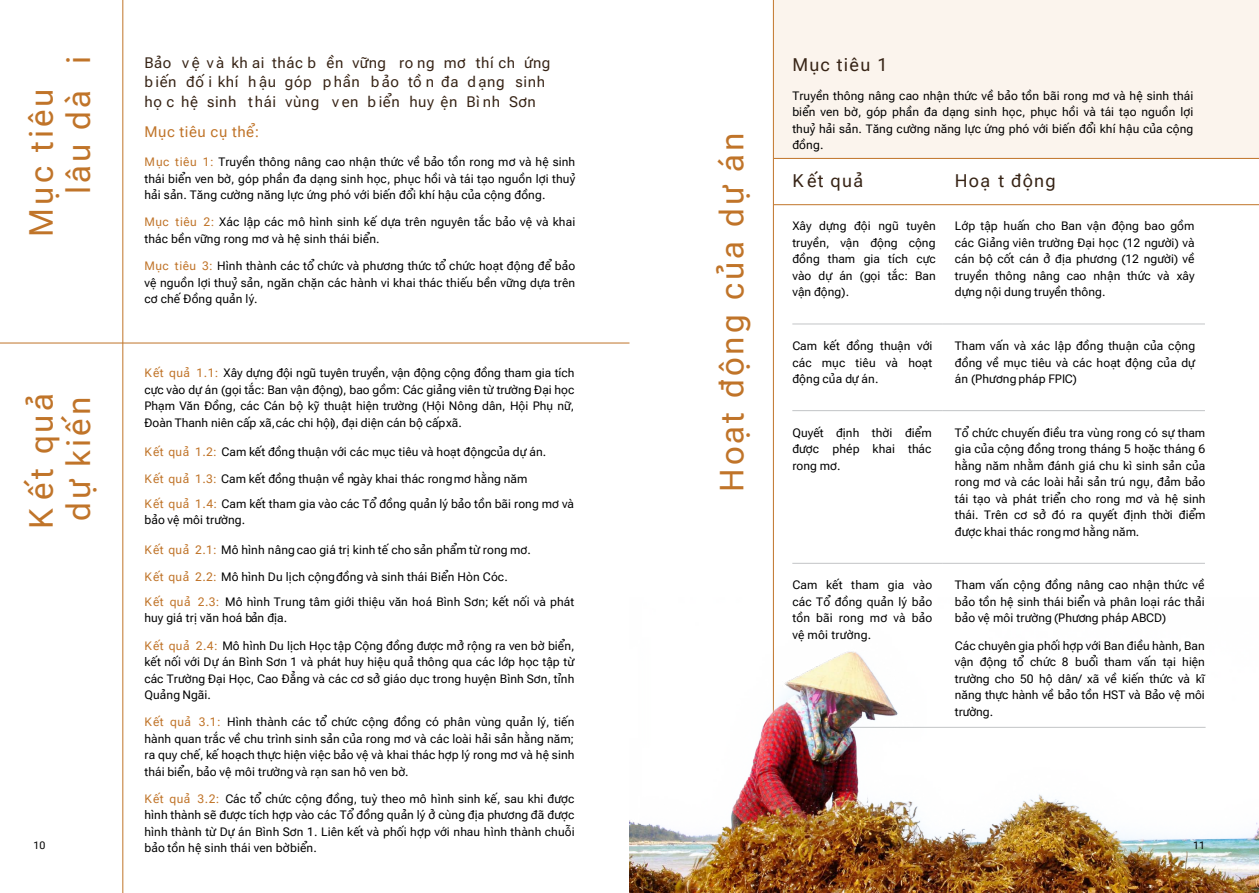
<style>
.page{position:relative;width:1259px;height:893px;background:#fff}
.page>*{position:absolute;margin:0;border:0;box-sizing:border-box;transform-origin:0 0}
.t1{font:33px/37.5px "Roboto Flex";letter-spacing:.09em;color:#c07429}
.t2{font:18px "Roboto Flex";letter-spacing:.07em;color:#372416}
.t3{font:15px/19.5px "Roboto Flex";letter-spacing:.035em;color:#372416}
.t4{font:15px "Roboto Flex";letter-spacing:.035em;color:#c07429}
.t5{font:12px/16.5px "Roboto Flex";letter-spacing:.01em;color:#000;text-align:justify}
.t6{font:10.5px "Roboto Flex";color:#000}
.s1{color:#c07429}
</style>
<div class="page">
<hr style="left:792px;top:324px;width:150px;height:1px;background:#c2c4c6">
<hr style="left:942px;top:324px;width:263px;height:1px;background:#c2c4c6">
<hr style="left:792px;top:410px;width:150px;height:1px;background:#c2c4c6">
<hr style="left:942px;top:410px;width:263px;height:1px;background:#c2c4c6">
<hr style="left:792px;top:563px;width:150px;height:1px;background:#c2c4c6">
<hr style="left:942px;top:563px;width:263px;height:1px;background:#c2c4c6">
<hr style="left:773px;top:0;width:1px;height:893px;background:#c07429">
<div style="left:773px;top:0;width:486px;height:158px;background:#fbf4ed"></div>
<hr style="left:122px;top:0;width:1px;height:893px;background:#c07429">
<hr style="left:0;top:343px;width:629px;height:1px;background:#c07429">
<hr style="left:774px;top:158px;width:485px;height:1px;background:#c07429">
<hr style="left:774px;top:204px;width:485px;height:1px;background:#c07429">
<img style="left:629px;top:597px;width:630px;height:296px">
<p class="t3" style="left:144px;top:51px;width:407px">Bảo v ệ v à kh ai thác b ền vững ro ng mơ thí ch ứng b iến đố i khí hậu góp p hần b ảo tồ n đa d ạng sinh họ c hệ sinh thái vùng v en b iển huy ện Bì nh Sơn</p>
<p class="t4" style="left:144px;top:119px;width:116px">Mục tiêu cụ thể:</p>
<p class="t5" style="left:144px;top:153px;width:432px"><span class="s1">Mục tiêu 1:</span> Truyền thông nâng cao nhận thức về bảo tồn rong mơ và hệ sinh thái biển ven bờ, góp phần đa dạng sinh học, phục hồi và tái tạo nguồn lợi thuỷ hải sản. Tăng cường năng lực ứng phó với biến đổi khí hậu của cộng đồng.</p>
<p class="t5" style="left:144px;top:213px;width:432px"><span class="s1">Mục tiêu 2:</span> Xác lập các mô hình sinh kế dựa trên nguyên tắc bảo vệ và khai thác bền vững rong mơ và hệ sinh thái biển.</p>
<p class="t5" style="left:144px;top:256px;width:432px"><span class="s1">Mục tiêu 3:</span> Hình thành các tổ chức và phương thức tổ chức hoạt động để bảo vệ nguồn lợi thuỷ sản, ngăn chặn các hành vi khai thác thiếu bền vững dựa trên cơ chế Đồng quản lý.</p>
<h2 class="t2" style="left:792px;top:49px;width:97px">Mục tiêu 1</h2>
<p class="t5" style="left:792px;top:86px;width:402px">Truyền thông nâng cao nhận thức về bảo tồn bãi rong mơ và hệ sinh thái biển ven bờ, góp phần đa dạng sinh học, phục hồi và tái tạo nguồn lợi thuỷ hải sản. Tăng cường năng lực ứng phó với biến đổi khí hậu của cộng đồng.</p>
<h2 class="t2" style="left:792px;top:166px;width:72px">K ết quả</h2>
<h2 class="t2" style="left:955px;top:166px;width:102px">Hoạ t động</h2>
<h1 class="t1" style="left:19px;top:194px;width:140px;text-indent:-42px;rotate:-90deg">Mục tiêu lâu dà i</h1>
<h1 class="t1" style="left:710px;top:492px;width:360px;rotate:-90deg">Hoạt động của dự án</h1>
<p class="t5" style="left:792px;top:217px;width:145px">Xây dựng đội ngũ tuyên truyền, vận động cộng đồng tham gia tích cực vào dự án (gọi tắc: Ban vận động).</p>
<p class="t5" style="left:955px;top:217px;width:241px">Lớp tập huấn cho Ban vận động bao gồm các Giảng viên trường Đại học (12 người) và cán bộ cốt cán ở địa phương (12 người) về truyền thông nâng cao nhận thức và xây dựng nội dung truyền thông.</p>
<p class="t5" style="left:792px;top:336px;width:142px">Cam kết đồng thuận với các mục tiêu và hoạt động của dự án.</p>
<p class="t5" style="left:955px;top:336px;width:242px">Tham vấn và xác lập đồng thuận của cộng đồng về mục tiêu và các hoạt động của dự án (Phương pháp FPIC)</p>
<p class="t5" style="left:792px;top:423px;width:141px">Quyết định thời điểm được phép khai thác rong mơ.</p>
<p class="t5" style="left:955px;top:423px;width:252px">Tổ chức chuyến điều tra vùng rong có sự tham gia của cộng đồng trong tháng 5 hoặc tháng 6 hằng năm nhằm đánh giá chu kì sinh sản của rong mơ và các loài hải sản trú ngụ, đảm bảo tái tạo và phát triển cho rong mơ và hệ sinh thái. Trên cơ sở đó ra quyết định thời điểm được khai thác rong mơ hằng năm.</p>
<p class="t5" style="left:144px;top:363px;width:431px"><span class="s1">Kết quả 1.1:</span> Xây dựng đội ngũ tuyên truyền, vận động cộng đồng tham gia tích cực vào dự án (gọi tắc: Ban vận động), bao gồm: Các giảng viên từ trường Đại học Phạm Văn Đồng, các Cán bộ kỹ thuật hiện trường (Hội Nông dân, Hội Phụ nữ, Đoàn Thanh niên cấp xã,các chi hội), đại diện cán bộ cấp xã.</p>
<p class="t5" style="left:144px;top:442px;width:403px"><span class="s1">Kết quả 1.2:</span> Cam kết đồng thuận với các mục tiêu và hoạt độngcủa dự án.</p>
<p class="t5" style="left:144px;top:465px;width:431px;line-height:25px"><span class="s1">Kết quả 1.3:</span> Cam kết đồng thuận về ngày khai thác rong mơ hằng năm<br><span class="s1">Kết quả 1.4:</span> Cam kết tham gia vào các Tổ đồng quản lý bảo tồn bãi rong mơ và</p>
<p class="t5" style="left:144px;top:511px;width:102px">bảo vệ môi trường.</p>
<p class="t5" style="left:144px;top:540px;width:388px"><span class="s1">Kết quả 2.1:</span> Mô hình nâng cao giá trị kinh tế cho sản phẩm từ rong mơ.</p>
<p class="t5" style="left:144px;top:563px;width:431px;line-height:25px"><span class="s1">Kết quả 2.2:</span> Mô hình Du lịch cộng đồng và sinh thái Biển Hòn Cóc.<br><span class="s1">Kết quả 2.3:</span> Mô hình Trung tâm giới thiệu văn hoá Bình Sơn; kết nối và phát</p>
<p class="t5" style="left:144px;top:609px;width:144px">huy giá trị văn hoá bản địa.</p>
<p class="t5" style="left:144px;top:636px;width:431px"><span class="s1">Kết quả 2.4:</span> Mô hình Du lịch Học tập Cộng đồng được mở rộng ra ven bờ biển, kết nối với Dự án Bình Sơn 1 và phát huy hiệu quả thông qua các lớp học tập từ các Trường Đại Học, Cao Đẳng và các cơ sở giáo dục trong huyện Bình Sơn, tỉnh Quảng Ngãi.</p>
<p class="t5" style="left:144px;top:712px;width:431px"><span class="s1">Kết quả 3.1:</span> Hình thành các tổ chức cộng đồng có phân vùng quản lý, tiến hành quan trắc về chu trình sinh sản của rong mơ và các loài hải sản hằng năm; ra quy chế, kế hoạch thực hiện việc bảo vệ và khai thác hợp lý rong mơ và hệ sinh thái biển, bảo vệ môi trường và rạn san hô ven bờ.</p>
<p class="t5" style="left:144px;top:789px;width:432px"><span class="s1">Kết quả 3.2:</span> Các tổ chức cộng đồng, tuỳ theo mô hình sinh kế, sau khi được hình thành sẽ được tích hợp vào các Tổ đồng quản lý ở cùng địa phương đã được hình thành từ Dự án Bình Sơn 1. Liên kết và phối hợp với nhau hình thành chuỗi bảo tồn hệ sinh thái ven bờ biển.</p>
<h1 class="t1" style="left:19px;top:528px;width:137px;rotate:-90deg">K ết quả dự kiến</h1>
<p class="t5" style="left:792px;top:576px;width:141px">Cam kết tham gia vào các Tổ đồng quản lý bảo tồn bãi rong mơ và bảo vệ môi trường.</p>
<p class="t5" style="left:955px;top:576px;width:251px">Tham vấn cộng đồng nâng cao nhận thức về bảo tồn hệ sinh thái biển và phân loại rác thải bảo vệ môi trường (Phương pháp ABCD)</p>
<p class="t5" style="left:955px;top:636px;width:252px">Các chuyên gia phối hợp với Ban điều hành, Ban vận động tổ chức 8 buổi tham vấn tại hiện trường cho 50 hộ dân/ xã về kiến thức và kĩ năng thực hành về bảo tồn HST và Bảo vệ môi trường.</p>
<p class="t6" style="left:34px;top:836px;width:13px">10</p>
<p class="t6" style="left:1193px;top:836px;width:13px">11</p>
</div>
